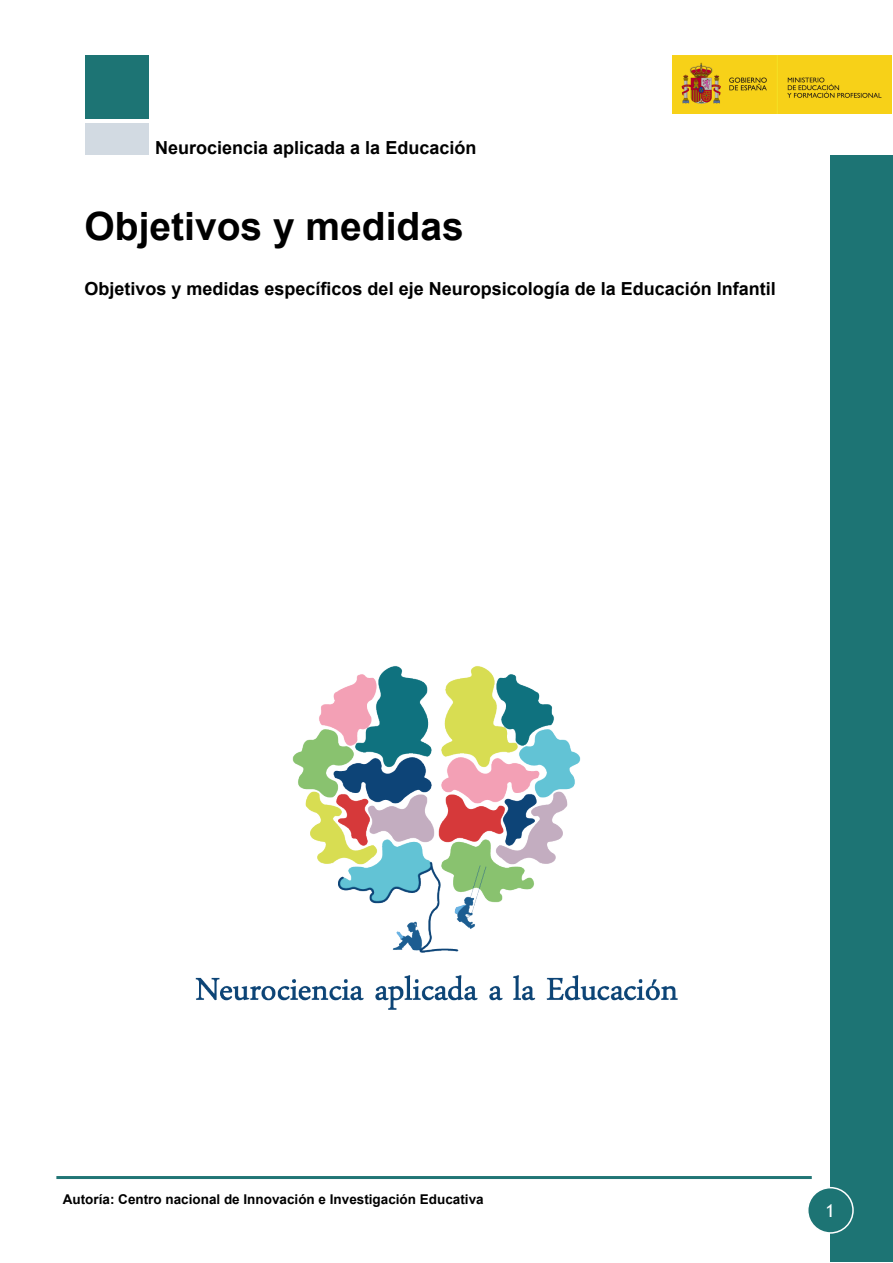
<style>
.page{position:relative;width:893px;height:1263px;background:#fff}
.page>*{position:absolute;margin:0;border:0;box-sizing:border-box;transform-origin:0 0}
.t1{font:700 39px "Arial";color:#000}
.t2{font:700 18px "Arial";color:#000}
.t3{font:18px "Trebuchet MS";color:#fff}
.t4{font:700 13.5px "Arial";color:#000}
</style>
<div class="page">
<div style="left:830px;top:155px;width:62px;height:1107px;background:#1d7474"></div>
<div style="left:85px;top:55px;width:63px;height:64px;background:#1d7474"></div>
<div style="left:85px;top:123px;width:63px;height:32px;background:#d2dae2"></div>
<img style="left:672px;top:55px;width:220px;height:59px">
<img style="left:195px;top:666px;width:483px;height:344px">
<hr style="left:56px;top:1176px;width:756px;height:3px;background:#217575">
<div style="left:808px;top:1188px;width:45px;height:45px;background:#1d7474;border-radius:50%"></div>
<div style="left:807px;top:1187px;width:47px;height:47px;border:2px solid #fff;border-radius:50%"></div>
<p class="t2" style="left:155px;top:136px;width:323px">Neurociencia aplicada a la Educación</p>
<p class="t1" style="left:85px;top:200px;width:381px">Objetivos y medidas</p>
<p class="t2" style="left:85px;top:276px;width:693px">Objetivos y medidas específicos del eje Neuropsicología de la Educación Infantil</p>
<p class="t4" style="left:63px;top:1190px;width:422px">Autoría: Centro nacional de Innovación e Investigación Educativa</p>
<p class="t3" style="left:826px;top:1200px;width:11px">1</p>
</div>
